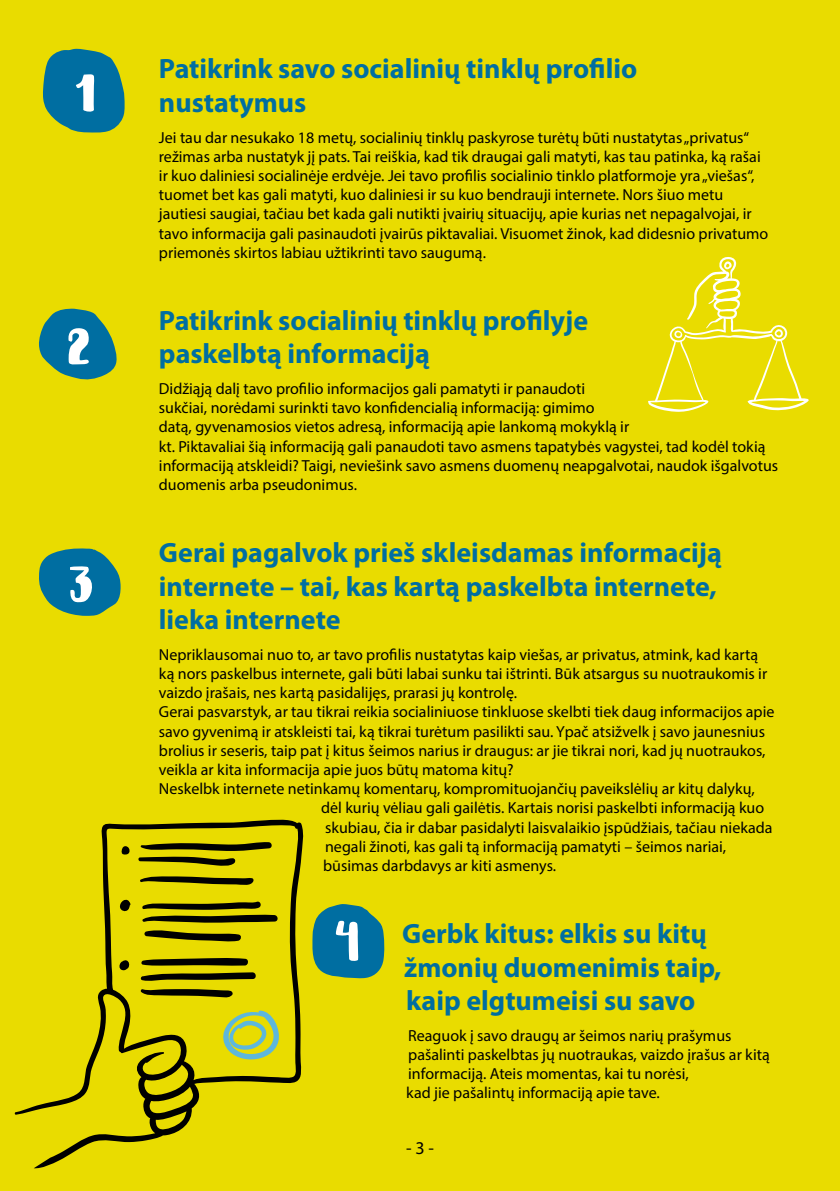
<style>
.page{position:relative;width:840px;height:1191px;background:#fff}
.page>*{position:absolute;margin:0;border:0;box-sizing:border-box;transform-origin:0 0}
.t1{font:57.4px "DK Entourage";color:#fff}
.t2{font:57.4px "Ludicrous";color:#fff}
.t3{font:700 28px/33.6px "Myriad Pro";color:#006ea1}
.t4{font:18px "Myriad Pro";color:#000}
.t5{font:16px/19.2px "Myriad Pro";color:#000}
</style>
<div class="page">
<div style="left:0;top:0;width:839px;height:1191px;background:#e9dc00"></div>
<svg style="left:43px;top:49px;width:81px;height:84px"></svg>
<svg style="left:39px;top:308px;width:78px;height:72px"></svg>
<svg style="left:39px;top:548px;width:82px;height:68px"></svg>
<svg style="left:312px;top:904px;width:72px;height:74px;background:#237e88"></svg>
<svg style="left:14px;top:819px;width:290px;height:349px"></svg>
<svg style="left:648px;top:257px;width:160px;height:155px"></svg>
<svg style="left:220px;top:1010px;width:61px;height:55px"></svg>
<h1 class="t1" style="left:75px;top:61px;width:22px">1</h1>
<h1 class="t1" style="left:67px;top:313px;width:24px">2</h1>
<h1 class="t1" style="left:69px;top:551px;width:26px">3</h1>
<h2 class="t3" style="left:159px;top:51px;width:479px">Patikrink savo socialinių tinklų profilio nustatymus</h2>
<p class="t5" style="left:159px;top:127px;width:610px">Jei tau dar nesukako 18 metų, socialinių tinklų paskyrose turėtų būti nustatytas „privatus“ režimas arba nustatyk jį pats. Tai reiškia, kad tik draugai gali matyti, kas tau patinka, ką rašai ir kuo daliniesi socialinėje erdvėje. Jei tavo profilis socialinio tinklo platformoje yra „viešas“, tuomet bet kas gali matyti, kuo daliniesi ir su kuo bendrauji internete. Nors šiuo metu jautiesi saugiai, tačiau bet kada gali nutikti įvairių situacijų, apie kurias net nepagalvojai, ir tavo informacija gali pasinaudoti įvairūs piktavaliai. Visuomet žinok, kad didesnio privatumo priemonės skirtos labiau užtikrinti tavo saugumą.</p>
<h2 class="t3" style="left:159px;top:303px;width:430px">Patikrink socialinių tinklų profilyje paskelbtą informaciją</h2>
<p class="t5" style="left:159px;top:379px;width:620px">Didžiąją dalį tavo profilio informacijos gali pamatyti ir panaudoti<br>sukčiai, norėdami surinkti tavo konfidencialią informaciją: gimimo<br>datą, gyvenamosios vietos adresą, informaciją apie lankomą mokyklą ir<br>kt. Piktavaliai šią informaciją gali panaudoti tavo asmens tapatybės vagystei, tad kodėl tokią informaciją atskleidi? Taigi, neviešink savo asmens duomenų neapgalvotai, naudok išgalvotus duomenis arba pseudonimus.</p>
<h2 class="t3" style="left:159px;top:535px;width:564px">Gerai pagalvok prieš skleisdamas informaciją internete – tai, kas kartą paskelbta internete, lieka internete</h2>
<p class="t5" style="left:159px;top:644px;width:600px">Nepriklausomai nuo to, ar tavo profilis nustatytas kaip viešas, ar privatus, atmink, kad kartą</p>
<p class="t5" style="left:159px;top:664px;width:609px">ką nors paskelbus internete, gali būti labai sunku tai ištrinti. Būk atsargus su nuotraukomis ir</p>
<p class="t5" style="left:159px;top:683px;width:359px">vaizdo įrašais, nes kartą pasidalijęs, prarasi jų kontrolę.</p>
<p class="t5" style="left:159px;top:702px;width:616px">Gerai pasvarstyk, ar tau tikrai reikia socialiniuose tinkluose skelbti tiek daug informacijos apie</p>
<p class="t5" style="left:159px;top:721px;width:607px">savo gyvenimą ir atskleisti tai, ką tikrai turėtum pasilikti sau. Ypač atsižvelk į savo jaunesnius</p>
<p class="t5" style="left:159px;top:740px;width:608px">brolius ir seseris, taip pat į kitus šeimos narius ir draugus: ar jie tikrai nori, kad jų nuotraukos,</p>
<p class="t5" style="left:159px;top:760px;width:356px">veikla ar kita informacija apie juos būtų matoma kitų?</p>
<p class="t5" style="left:159px;top:779px;width:597px">Neskelbk internete netinkamų komentarų, kompromituojančių paveikslėlių ar kitų dalykų,</p>
<p class="t5" style="left:321px;top:798px;width:444px">dėl kurių vėliau gali gailėtis. Kartais norisi paskelbti informaciją kuo</p>
<p class="t5" style="left:325px;top:817px;width:449px">skubiau, čia ir dabar pasidalyti laisvalaikio įspūdžiais, tačiau niekada</p>
<p class="t5" style="left:325px;top:836px;width:402px">negali žinoti, kas gali tą informaciją pamatyti – šeimos nariai,</p>
<p class="t5" style="left:323px;top:856px;width:234px">būsimas darbdavys ar kiti asmenys.</p>
<h1 class="t2" style="left:335px;top:906px;width:27px">4</h1>
<h2 class="t3" style="left:402px;top:916px;width:320px">Gerbk kitus: elkis su kitų žmonių duomenimis taip, kaip elgtumeisi su savo</h2>
<p class="t5" style="left:406px;top:1025px;width:365px">Reaguok į savo draugų ar šeimos narių prašymus pašalinti paskelbtas jų nuotraukas, vaizdo įrašus ar kitą informaciją. Ateis momentas, kai tu norėsi,<br>kad jie pašalintų informaciją apie tave.</p>
<p class="t4" style="left:406px;top:1136px;width:29px">- 3 -</p>
</div>
